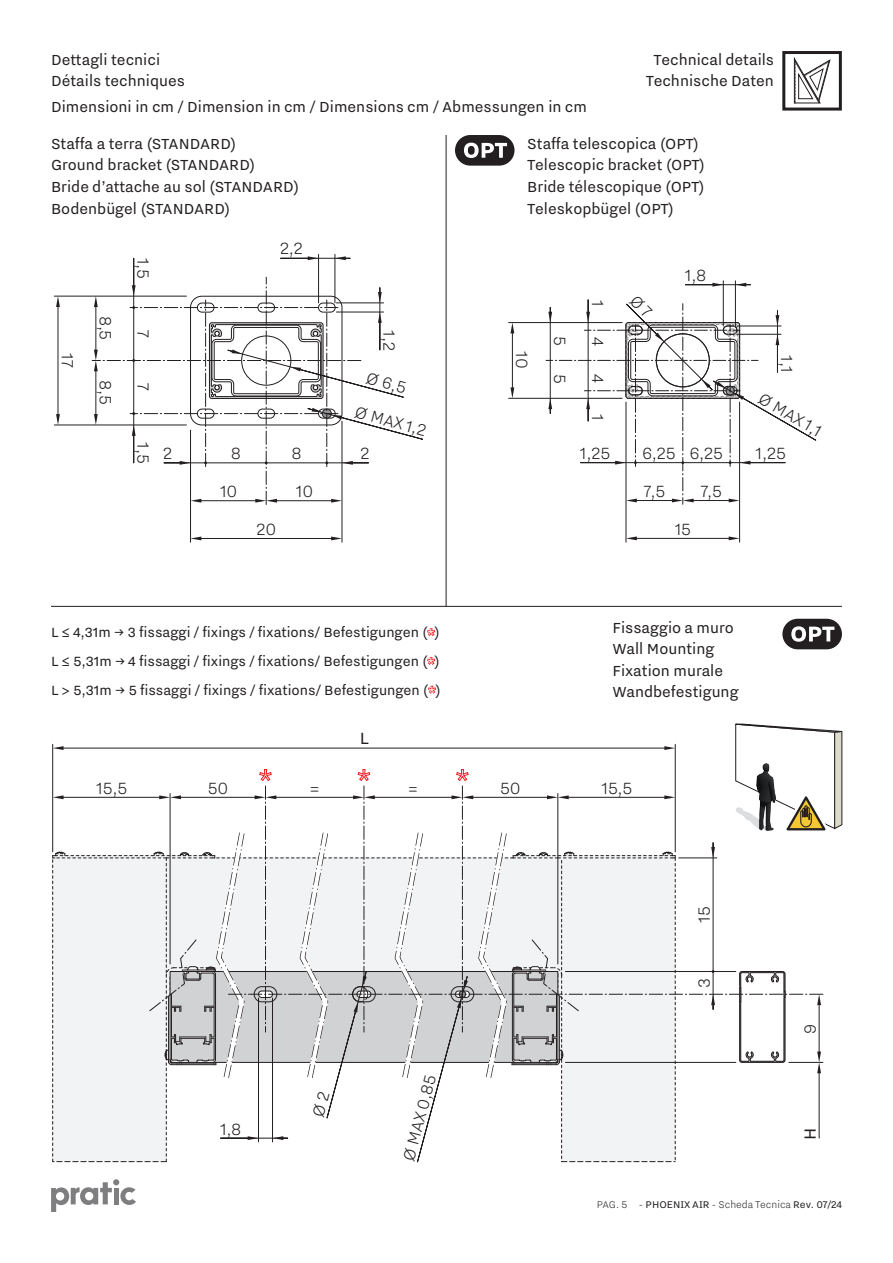
<style>
.page{position:relative;width:893px;height:1263px;background:#fff}
.page>*{position:absolute;margin:0;border:0;box-sizing:border-box;transform-origin:0 0}
.t1{font:300 20.1px "Nitti Grotesk";color:#231f20}
.t2{font:20.1px "Nitti Grotesk";color:#231f20}
.t3{font:18px "Nitti Grotesk";color:#231f20}
.t4{font:16.5px "Nitti Grotesk";color:#231f20}
.t5{font:300 12px "Nitti Grotesk";color:#231f20}
.s1{font-weight:300;font-size:24px;color:#ee1d23}
.s2{font-weight:400}
</style>
<div class="page">
<svg style="left:51px;top:1179px;width:85px;height:33px"></svg>
<svg style="left:794px;top:58px;width:37px;height:46px"></svg>
<div style="left:782px;top:51px;width:60px;height:60px;border:3px solid #231f20"></div>
<hr style="left:509px;top:322px;width:113px;height:1px;background:#231f20">
<hr style="left:509px;top:398px;width:113px;height:1px;background:#231f20">
<hr style="left:739px;top:402px;width:1px;height:140px;background:#231f20">
<hr style="left:626px;top:402px;width:1px;height:140px;background:#231f20">
<hr style="left:635px;top:538px;width:96px;height:1px;background:#231f20">
<svg style="left:729px;top:536px;width:11px;height:4px"></svg>
<svg style="left:626px;top:536px;width:11px;height:4px"></svg>
<hr style="left:199px;top:538px;width:134px;height:1px;background:#231f20">
<svg style="left:331px;top:537px;width:11px;height:3px"></svg>
<svg style="left:191px;top:537px;width:10px;height:3px"></svg>
<hr style="left:190px;top:430px;width:1px;height:112px;background:#231f20">
<hr style="left:342px;top:421px;width:1px;height:121px;background:#231f20">
<hr style="left:133px;top:258px;width:1px;height:205px;background:#231f20">
<hr style="left:54px;top:296px;width:132px;height:1px;background:#231f20">
<hr style="left:54px;top:425px;width:132px;height:1px;background:#231f20">
<hr style="left:335px;top:254px;width:1px;height:49px;background:#231f20">
<hr style="left:318px;top:254px;width:1px;height:49px;background:#231f20">
<hr style="left:281px;top:258px;width:69px;height:1px;background:#231f20">
<svg style="left:308px;top:256px;width:11px;height:4px"></svg>
<svg style="left:335px;top:256px;width:11px;height:4px"></svg>
<hr style="left:735px;top:281px;width:1px;height:45px;background:#231f20">
<hr style="left:723px;top:281px;width:1px;height:45px;background:#231f20">
<hr style="left:685px;top:284px;width:66px;height:1px;background:#231f20">
<svg style="left:712px;top:283px;width:11px;height:4px"></svg>
<svg style="left:735px;top:283px;width:11px;height:4px"></svg>
<hr style="left:58px;top:305px;width:1px;height:111px;background:#231f20">
<svg style="left:56px;top:414px;width:4px;height:11px"></svg>
<svg style="left:56px;top:296px;width:4px;height:11px"></svg>
<svg style="left:92px;top:277px;width:331px;height:227px"></svg>
<hr style="left:512px;top:331px;width:1px;height:58px;background:#231f20">
<svg style="left:510px;top:323px;width:4px;height:10px"></svg>
<svg style="left:510px;top:387px;width:4px;height:11px"></svg>
<hr style="left:51px;top:606px;width:791px;height:1px;background:#231f20">
<hr style="left:446px;top:135px;width:1px;height:472px;background:#231f20">
<svg style="left:455px;top:135px;width:59px;height:31px"></svg>
<svg style="left:782px;top:619px;width:60px;height:30px"></svg>
<svg style="left:546px;top:293px;width:270px;height:211px"></svg>
<svg style="left:52px;top:724px;width:790px;height:438px"></svg>
<p class="t3" style="left:51px;top:49px;width:111px">Dettagli tecnici</p>
<p class="t3" style="left:654px;top:49px;width:122px">Technical details</p>
<p class="t3" style="left:51px;top:71px;width:136px">Détails techniques</p>
<p class="t3" style="left:646px;top:71px;width:130px">Technische Daten</p>
<p class="t3" style="left:51px;top:96px;width:537px">Dimensioni in cm / Dimension in cm / Dimensions cm / Abmessungen in cm</p>
<p class="t3" style="left:51px;top:133px;width:187px">Staffa a terra (STANDARD)</p>
<p class="t3" style="left:51px;top:155px;width:206px">Ground bracket (STANDARD)</p>
<p class="t3" style="left:51px;top:177px;width:249px">Bride d’attache au sol (STANDARD)</p>
<p class="t3" style="left:51px;top:198px;width:181px">Bodenbügel (STANDARD)</p>
<p class="t1" style="left:79px;top:353px;width:15px;rotate:90deg">17</p>
<p class="t1" style="left:117px;top:316px;width:26px;rotate:90deg">8,5</p>
<p class="t1" style="left:117px;top:380px;width:26px;rotate:90deg">8,5</p>
<p class="t1" style="left:155px;top:258px;width:23px;rotate:90deg">1,5</p>
<p class="t1" style="left:280px;top:237px;width:24px">2,2</p>
<p class="t1" style="left:155px;top:330px;width:9px;rotate:90deg">7</p>
<p class="t1" style="left:155px;top:383px;width:9px;rotate:90deg">7</p>
<p class="t1" style="left:155px;top:442px;width:23px;rotate:90deg">1,5</p>
<p class="t1" style="left:401px;top:330px;width:22px;rotate:90deg">1,2</p>
<p class="t1" style="left:370px;top:366px;width:42px;rotate:15deg">Ø 6,5</p>
<p class="t1" style="left:358px;top:400px;width:75px;rotate:15deg">Ø MAX 1,2</p>
<p class="t1" style="left:163px;top:442px;width:10px">2</p>
<p class="t1" style="left:231px;top:442px;width:12px">8</p>
<p class="t1" style="left:292px;top:442px;width:12px">8</p>
<p class="t1" style="left:361px;top:442px;width:10px">2</p>
<p class="t1" style="left:220px;top:479px;width:19px">10</p>
<p class="t1" style="left:296px;top:479px;width:19px">10</p>
<p class="t1" style="left:256px;top:517px;width:21px">20</p>
<p class="t4" style="left:51px;top:623px;width:390px">L ≤ 4,31m → 3 fissaggi / fixings / fixations/ Befestigungen (<span class="s1">*</span>)</p>
<p class="t4" style="left:51px;top:652px;width:390px">L ≤ 5,31m → 4 fissaggi / fixings / fixations/ Befestigungen (<span class="s1">*</span>)</p>
<p class="t4" style="left:51px;top:681px;width:391px">L &gt; 5,31m → 5 fissaggi / fixings / fixations/ Befestigungen (<span class="s1">*</span>)</p>
<p class="t2" style="left:360px;top:727px;width:11px">L</p>
<p class="t3" style="left:527px;top:133px;width:173px">Staffa telescopica (OPT)</p>
<p class="t3" style="left:527px;top:155px;width:179px">Telescopic bracket (OPT)</p>
<p class="t3" style="left:527px;top:177px;width:179px">Bride télescopique (OPT)</p>
<p class="t3" style="left:527px;top:198px;width:148px">Teleskopbügel (OPT)</p>
<p class="t1" style="left:534px;top:351px;width:19px;rotate:90deg">10</p>
<p class="t1" style="left:571px;top:336px;width:11px;rotate:90deg">5</p>
<p class="t1" style="left:571px;top:374px;width:11px;rotate:90deg">5</p>
<p class="t1" style="left:609px;top:300px;width:8px;rotate:90deg">1</p>
<p class="t1" style="left:609px;top:336px;width:11px;rotate:90deg">4</p>
<p class="t1" style="left:685px;top:263px;width:23px">1,8</p>
<p class="t1" style="left:798px;top:355px;width:19px;rotate:90deg">1,1</p>
<p class="t1" style="left:609px;top:374px;width:11px;rotate:90deg">4</p>
<p class="t1" style="left:609px;top:413px;width:8px;rotate:90deg">1</p>
<p class="t1" style="left:580px;top:441px;width:32px">1,25</p>
<p class="t1" style="left:689px;top:441px;width:35px">6,25</p>
<p class="t1" style="left:756px;top:441px;width:32px">1,25</p>
<p class="t1" style="left:766px;top:387px;width:71px;rotate:30deg">Ø MAX 1,1</p>
<p class="t1" style="left:642px;top:441px;width:35px">6,25</p>
<p class="t1" style="left:644px;top:479px;width:23px">7,5</p>
<p class="t1" style="left:701px;top:479px;width:23px">7,5</p>
<p class="t1" style="left:675px;top:517px;width:18px">15</p>
<p class="t3" style="left:612px;top:617px;width:123px">Fissaggio a muro</p>
<p class="t3" style="left:612px;top:639px;width:104px">Wall Mounting</p>
<p class="t3" style="left:612px;top:660px;width:112px">Fixation murale</p>
<p class="t3" style="left:612px;top:682px;width:128px">Wandbefestigung</p>
<p class="t1" style="left:96px;top:776px;width:32px">15,5</p>
<p class="t1" style="left:208px;top:776px;width:22px">50</p>
<p class="t1" style="left:309px;top:776px;width:12px">=</p>
<p class="t1" style="left:408px;top:776px;width:12px">=</p>
<p class="t1" style="left:500px;top:776px;width:22px">50</p>
<p class="t1" style="left:601px;top:776px;width:32px">15,5</p>
<p class="t1" style="left:220px;top:1117px;width:23px">1,8</p>
<p class="t1" style="left:397px;top:1157px;width:89px;rotate:-75deg">Ø MAX 0,85</p>
<p class="t1" style="left:692px;top:923px;width:18px;rotate:-90deg">15</p>
<p class="t1" style="left:692px;top:988px;width:11px;rotate:-90deg">3</p>
<p class="t1" style="left:798px;top:1034px;width:12px;rotate:-90deg">9</p>
<p class="t2" style="left:798px;top:1140px;width:14px;rotate:-90deg">H</p>
<p class="t5" style="left:597px;top:1198px;width:247px">PAG. 5 - <span class="s2">PHOENIX AIR</span> - Scheda Tecnica <span class="s2">Rev. 07/24</span></p>
</div>
